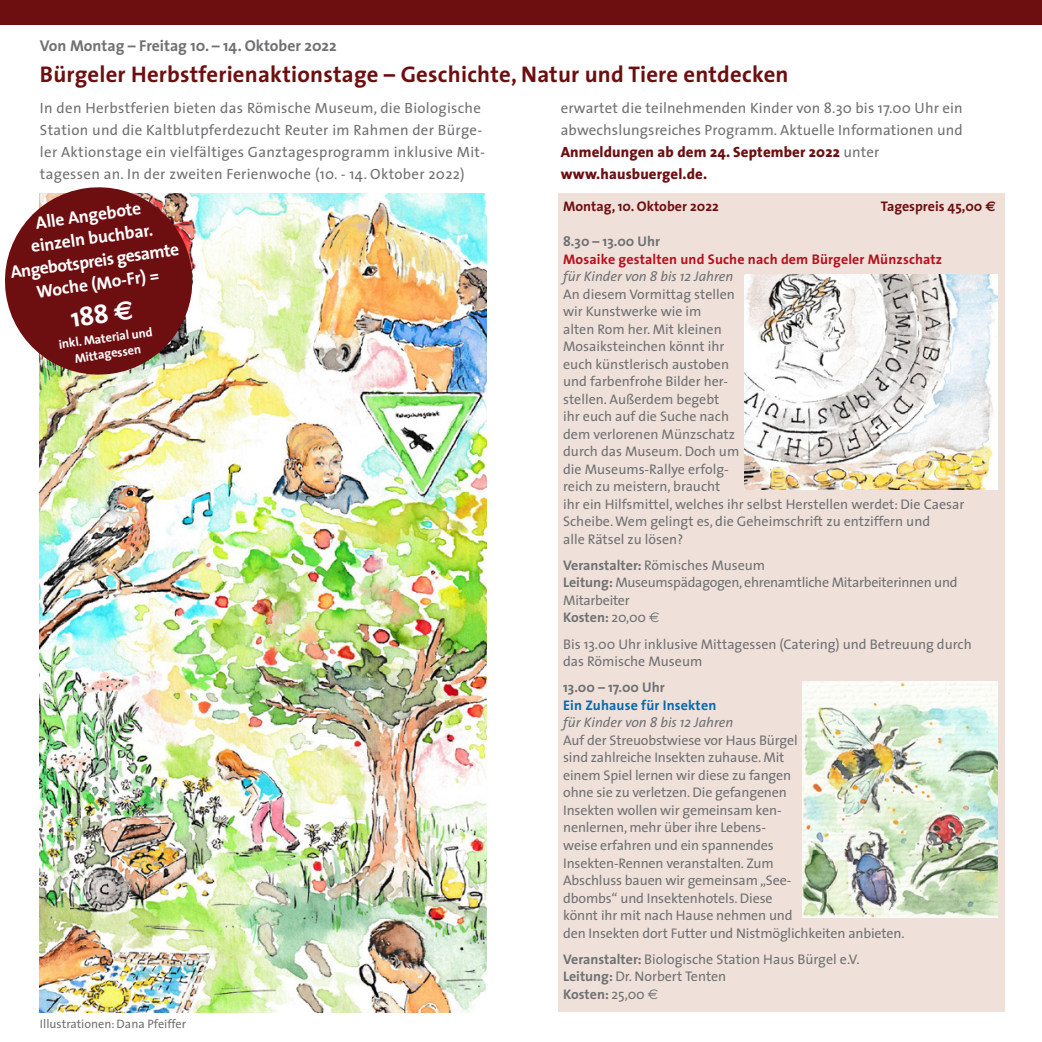
<style>
.page{position:relative;width:1042px;height:1042px;background:#fff}
.page>*{position:absolute;margin:0;border:0;box-sizing:border-box;transform-origin:0 0}
.t1{font:700 26.43px "The Sans";color:#fff}
.t2{font:700 22.75px "The Sans";letter-spacing:.01em;color:#6d0f11}
.t3{font:700 17.68px/22.9px "The Sans";color:#fff;text-align:center}
.t4{font:700 15.75px "The Sans";color:#707172}
.t5{font:14.88px/21.9px "The Sans";letter-spacing:.02em;color:#707172}
.t6{font:14px/17.5px "The Sans";letter-spacing:-.01em;color:#707172}
.t7{font:700 14px "The Sans";letter-spacing:.01em;color:#b6101d}
.t8{font:italic 14px "The Sans";color:#707172}
.t9{font:700 14px "The Sans";color:#6d0f11}
.t10{font:700 14px "The Sans";color:#707172}
.t11{font:700 14px "The Sans";letter-spacing:.01em;color:#066aaf}
.t12{font:700 12.6px/15.8px "The Sans";color:#fff;text-align:center}
.t13{font:12.25px "The Sans";color:#707172}
.s1{font-family:"Euro Sans"}
.s2{font-weight:800;color:#6d0f11}
.s3{font-weight:700}
</style>
<div class="page">
<div style="left:0;top:0;width:1042px;height:25px;background:#6d0f11"></div>
<div style="left:558px;top:193px;width:447px;height:819px;background:#efe1da"></div>
<img style="left:40px;top:193px;width:446px;height:819px">
<img style="left:744px;top:274px;width:253px;height:215px">
<svg style="left:4px;top:187px;width:195px;height:194px;background:#8b4643"></svg>
<img style="left:803px;top:681px;width:195px;height:236px">
<p class="t4" style="left:40px;top:33px;width:298px">Von Montag – Freitag 10. – 14. Oktober 2022</p>
<h2 class="t2" style="left:40px;top:55px;width:750px">Bürgeler Herbstferienaktionstage – Geschichte, Natur und Tiere entdecken</h2>
<p class="t5" style="left:40px;top:97px;width:446px">In den Herbstferien bieten das Römische Museum, die Biologische Station und die Kaltblutpferdezucht Reuter im Rahmen der Bürge&shy;ler Aktionstage ein vielfältiges Ganztagesprogramm inklusive Mit&shy;tagessen an. In der zweiten Ferienwoche (10. - 14. Oktober 2022)</p>
<p class="t3" style="left:3px;top:215px;width:171px;rotate:-8deg">Alle Angebote<br>einzeln buchbar.<br>Angebotspreis gesamte<br>Woche (Mo-Fr) =</p>
<h1 class="t1" style="left:68px;top:296px;width:64px;rotate:-8deg">188 <span class="s1">€</span></h1>
<p class="t12" style="left:58px;top:336px;width:96px;rotate:-8deg">inkl. Material und<br>Mittagessen</p>
<p class="t5" style="left:561px;top:97px;width:404px">erwartet die teilnehmenden Kinder von 8.30 bis 17.00 Uhr ein abwechslungsreiches Programm. Aktuelle Informationen und <span class="s2">Anmeldungen ab dem 24. September 2022</span> unter <span class="s2">www.hausbuergel.de.</span></p>
<p class="t9" style="left:563px;top:195px;width:157px">Montag, 10. Oktober 2022</p>
<p class="t9" style="left:881px;top:195px;width:117px">Tagespreis 45,00 <span class="s1">€</span></p>
<p class="t10" style="left:563px;top:230px;width:98px">8.30 – 13.00 Uhr</p>
<p class="t7" style="left:563px;top:247px;width:380px">Mosaike gestalten und Suche nach dem Bürgeler Münzschatz</p>
<p class="t8" style="left:563px;top:265px;width:172px">für Kinder von 8 bis 12 Jahren</p>
<p class="t6" style="left:563px;top:285px;width:403px">An diesem Vormittag stellen<br>wir Kunstwerke wie im<br>alten Rom her. Mit kleinen<br>Mosaiksteinchen könnt ihr<br>euch künstlerisch austoben<br>und farbenfrohe Bilder her-<br>stellen. Außerdem begebt<br>ihr euch auf die Suche nach<br>dem verlorenen Münzschatz<br>durch das Museum. Doch um<br>die Museums-Rallye erfolg-<br>reich zu meistern, braucht<br>ihr ein Hilfsmittel, welches ihr selbst Herstellen werdet: Die Caesar<br>Scheibe. Wem gelingt es, die Geheimschrift zu entziffern und<br>alle Rätsel zu lösen?</p>
<p class="t6" style="left:563px;top:556px;width:396px"><span class="s3">Veranstalter:</span> Römisches Museum<br><span class="s3">Leitung:</span> Museumspädagogen, ehrenamtliche Mitarbeiterinnen und<br>Mitarbeiter<br><span class="s3">Kosten:</span> 20,00 <span class="s1">€</span></p>
<p class="t6" style="left:563px;top:635px;width:410px">Bis 13.00 Uhr inklusive Mittagessen (Catering) und Betreuung durch das Römische Museum</p>
<p class="t10" style="left:563px;top:676px;width:103px">13.00 – 17.00 Uhr</p>
<p class="t11" style="left:563px;top:693px;width:155px">Ein Zuhause für Insekten</p>
<p class="t8" style="left:563px;top:711px;width:172px">für Kinder von 8 bis 12 Jahren</p>
<p class="t6" style="left:563px;top:731px;width:343px">Auf der Streuobstwiese vor Haus Bürgel<br>sind zahlreiche Insekten zuhause. Mit<br>einem Spiel lernen wir diese zu fangen<br>ohne sie zu verletzen. Die gefangenen<br>Insekten wollen wir gemeinsam ken-<br>nenlernen, mehr über ihre Lebens-<br>weise erfahren und ein spannendes<br>Insekten-Rennen veranstalten. Zum<br>Abschluss bauen wir gemeinsam „See-<br>dbombs“ und Insektenhotels. Diese<br>könnt ihr mit nach Hause nehmen und<br>den Insekten dort Futter und Nistmöglichkeiten anbieten.</p>
<p class="t6" style="left:563px;top:950px;width:298px"><span class="s3">Veranstalter:</span> Biologische Station Haus Bürgel e.V.<br><span class="s3">Leitung:</span> Dr. Norbert Tenten<br><span class="s3">Kosten:</span> 25,00 <span class="s1">€</span></p>
<p class="t13" style="left:40px;top:1013px;width:148px">Illustrationen: Dana Pfeiffer</p>
</div>
